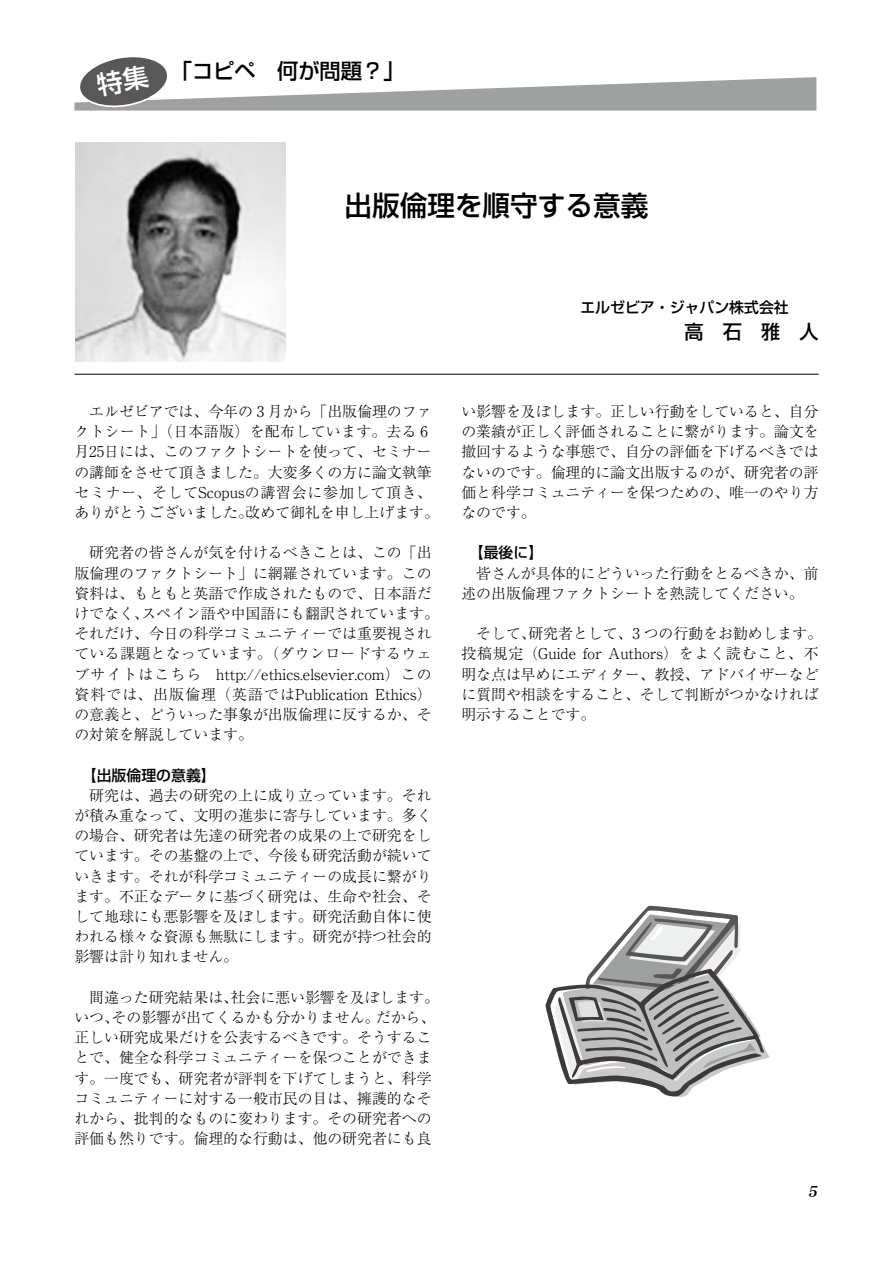
<style>
.page{position:relative;width:893px;height:1263px;background:#fff}
.page>*{position:absolute;margin:0;border:0;box-sizing:border-box;transform-origin:0 0}
.t1{font:500 27.6px "Shin Go Pr 6";color:#000}
.t2{font:21.3px "Shin Go Pro Medium 90 msp RKSJ H";color:#000}
.t3{font:500 19.2px "Shin Go Pr 6";color:#000}
.t4{font:italic 16.95px "DFHS Mincho Std W7";color:#000}
.t5{font:300 14.85px/20.2px "Ryumin Pro";color:#000}
.t6{font:500 14.85px "Shin Go Pr 6";color:#000}
.t7{font:300 14.85px "Ryumin Pro";letter-spacing:.055em;color:#000}
.t8{font:300 14.85px "Ryumin Pro";letter-spacing:.025em;color:#000}
</style>
<div class="page">
<hr style="left:74px;top:374px;width:745px;height:1px;background:#000">
<img style="left:76px;top:142px;width:210px;height:219px">
<svg style="left:545px;top:906px;width:225px;height:191px"></svg>
<svg style="left:74px;top:57px;width:742px;height:54px"></svg>
<h2 class="t2" style="left:171px;top:54px;width:235px">「コピペ　何が問題？」</h2>
<h1 class="t1" style="left:344px;top:183px;width:306px">出版倫理を順守する意義</h1>
<p class="t5" style="left:89px;top:400px;width:344px">エルゼビアでは、今年の 3 月から「出版倫理のファ</p>
<p class="t8" style="left:74px;top:420px;width:355px">クトシート」（日本語版）を配布しています。去る 6</p>
<p class="t5" style="left:74px;top:441px;width:359px">月25日には、このファクトシートを使って、セミナー</p>
<p class="t5" style="left:74px;top:461px;width:359px">の講師をさせて頂きました。大変多くの方に論文執筆</p>
<p class="t7" style="left:74px;top:481px;width:359px">セミナー、そしてScopusの講習会に参加して頂き、</p>
<p class="t5" style="left:246px;top:501px;width:195px">改めて御礼を申し上げます。</p>
<p class="t5" style="left:74px;top:501px;width:180px">ありがとうございました。</p>
<p class="t5" style="left:89px;top:542px;width:344px">研究者の皆さんが気を付けるべきことは、この「出</p>
<p class="t5" style="left:74px;top:562px;width:359px">版倫理のファクトシート」に網羅されています。この</p>
<p class="t5" style="left:74px;top:582px;width:359px">資料は、もともと英語で作成されたもので、日本語だ</p>
<p class="t5" style="left:141px;top:602px;width:299px">スペイン語や中国語にも翻訳されています。</p>
<p class="t5" style="left:74px;top:602px;width:359px">けでなく、<br>それだけ、今日の科学コミュニティーでは重要視されている課題となっています。（ダウンロードするウェブサイトはこちら　http://ethics.elsevier.com）この資料では、出版倫理（英語ではPublication Ethics(の意義と、どういった事象が出版倫理に反するか、その対策を解説しています。</p>
<p class="t6" style="left:82px;top:763px;width:135px">【出版倫理の意義【</p>
<p class="t5" style="left:74px;top:784px;width:359px;text-align:justify;text-indent:15px">研究は、過去の研究の上に成り立っています。それが積み重なって、文明の進歩に寄与しています。多くの場合、研究者は先達の研究者の成果の上で研究をしています。その基盤の上で、今後も研究活動が続いていきます。それが科学コミュニティーの成長に繋がります。不正なデータに基づく研究は、生命や社会、そして地球にも悪影響を及ぼします。研究活動自体に使われる様々な資源も無駄にします。研究が持つ社会的影響は計り知れません。</p>
<p class="t5" style="left:231px;top:986px;width:210px">社会に悪い影響を及ぼします。</p>
<p class="t5" style="left:89px;top:986px;width:150px">間違った研究結果は、</p>
<p class="t5" style="left:112px;top:1006px;width:269px">その影響が出てくるかも分かりません。</p>
<p class="t5" style="left:376px;top:1006px;width:61px">だから、</p>
<p class="t5" style="left:74px;top:1006px;width:359px">いつ、<br>正しい研究成果だけを公表するべきです。そうすることで、健全な科学コミュニティーを保つことができます。一度でも、研究者が評判を下げてしまうと、科学コミュニティーに対する一般市民の目は、擁護的なそれから、批判的なものに変わります。その研究者への評価も然りです。倫理的な行動は、他の研究者にも良</p>
<p class="t6" style="left:580px;top:295px;width:210px">エルゼビア・ジャパン株式会社</p>
<p class="t3" style="left:685px;top:316px;width:135px">高　石　雅　人</p>
<p class="t5" style="left:461px;top:400px;width:359px;text-align:justify">い影響を及ぼします。正しい行動をしていると、自分の業績が正しく評価されることに繋がります。論文を撤回するような事態で、自分の評価を下げるべきではないのです。倫理的に論文出版するのが、研究者の評価と科学コミュニティーを保つための、唯一のやり方なのです。</p>
<p class="t6" style="left:469px;top:540px;width:76px">【最後に【</p>
<p class="t5" style="left:461px;top:562px;width:359px;text-indent:15px">皆さんが具体的にどういった行動をとるべきか、前述の出版倫理ファクトシートを熟読してください。</p>
<p class="t5" style="left:528px;top:622px;width:295px">研究者として、3 つの行動をお勧めします。</p>
<p class="t5" style="left:461px;top:622px;width:359px;text-indent:15px">そして、<br>投稿規定（Guide for Authors）をよく読むこと、不明な点は早めにエディター、教授、アドバイザーなどに質問や相談をすること、そして判断がつかなければ明示することです。</p>
<p class="t4" style="left:807px;top:1181px;width:15px">5</p>
</div>
